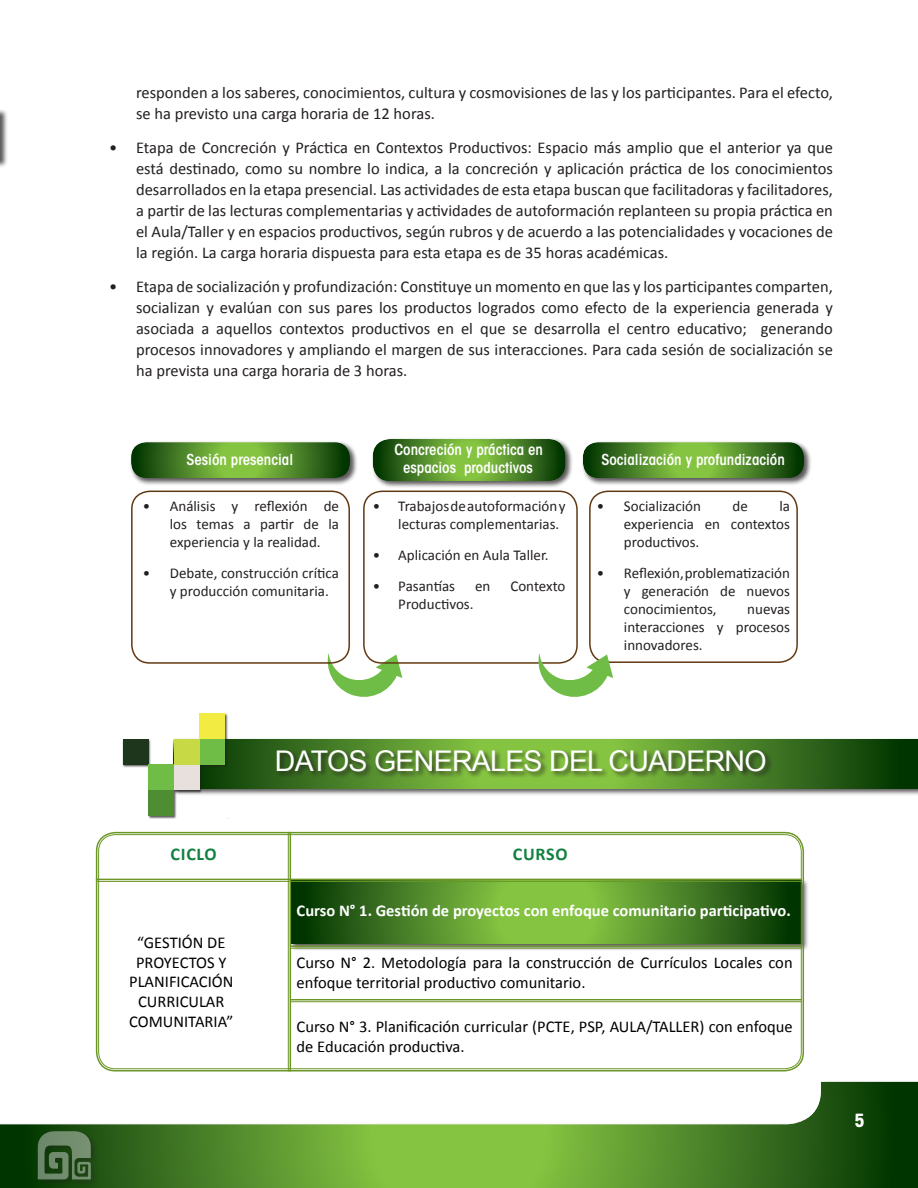
<style>
.page{position:relative;width:918px;height:1188px;background:#fff}
.page>*{position:absolute;margin:0;border:0;box-sizing:border-box;transform-origin:0 0}
.t1{font:28.5px "Arial";letter-spacing:-.025em;color:#fff}
.t2{font:700 18px "Calibri";letter-spacing:.04em;color:#128140}
.t3{font:700 condensed 18px "ITC Avant Garde Std";color:#fff}
.t4{font:16.5px/21px "Calibri";color:#231f20;text-align:justify}
.t5{font:16.5px/19.8px "Calibri";color:#000}
.t6{font:700 16.5px "Calibri";color:#fff}
.t7{font:15px/18px "Calibri";color:#231f20;text-align:justify}
.t8{font:600 condensed 15px/18px "ITC Avant Garde Std";color:#fff;text-align:center}
</style>
<div class="page">
<img style="left:0;top:1082px;width:918px;height:106px">
<div style="left:36px;top:1130px;width:62px;height:57px;background:#231f20;opacity:.75"></div>
<svg style="left:38px;top:1131px;width:53px;height:48px;background:#54744f"></svg>
<div style="left:172px;top:737px;width:746px;height:59px;background:#231f20;opacity:.75"></div>
<img style="left:229px;top:739px;width:689px;height:49px">
<div style="left:122px;top:713px;width:107px;height:106px;background:#231f20;opacity:.75"></div>
<div style="left:148px;top:790px;width:26px;height:26px;background:#4e8d32"></div>
<div style="left:174px;top:764px;width:26px;height:26px;background:#e7e0dc"></div>
<div style="left:200px;top:739px;width:25px;height:25px;background:#6fbd46"></div>
<div style="left:123px;top:739px;width:25px;height:25px;background:#1e371c"></div>
<div style="left:174px;top:739px;width:26px;height:25px;background:#c7d944"></div>
<div style="left:148px;top:764px;width:26px;height:26px;background:#6fbd46"></div>
<div style="left:200px;top:713px;width:25px;height:26px;background:#f2eb42"></div>
<div style="left:0;top:109px;width:8px;height:59px;background:#231f20;opacity:.75"></div>
<svg style="left:327px;top:653px;width:75px;height:44px"></svg>
<div style="left:131px;top:491px;width:219px;height:173px;border:2px solid #613812;border-radius:18px"></div>
<div style="left:363px;top:491px;width:215px;height:173px;border:2px solid #613812;border-radius:18px"></div>
<div style="left:589px;top:491px;width:209px;height:172px;border:2px solid #613812;border-radius:18px"></div>
<div style="left:129px;top:440px;width:229px;height:46px;background:#231f20;opacity:.75"></div>
<img style="left:131px;top:442px;width:219px;height:36px">
<div style="left:371px;top:437px;width:202px;height:52px;background:#231f20;opacity:.75"></div>
<img style="left:373px;top:439px;width:192px;height:42px">
<div style="left:581px;top:440px;width:231px;height:46px;background:#231f20;opacity:.75"></div>
<img style="left:583px;top:442px;width:221px;height:36px">
<svg style="left:536px;top:653px;width:77px;height:44px"></svg>
<div style="left:276px;top:749px;width:497px;height:30px;background:#231f20;opacity:.75"></div>
<div style="left:289px;top:879px;width:521px;height:72px;background:#231f20;opacity:.75"></div>
<img style="left:291px;top:880px;width:509px;height:64px">
<div style="left:96px;top:832px;width:708px;height:239px;border:2px solid #6b9626;border-radius:19px"></div>
<div style="left:98px;top:834px;width:704px;height:235px;border:1px solid #6b9626;border-radius:17px"></div>
<hr style="left:96px;top:879px;width:705px;height:1px;background:#6b9626">
<hr style="left:96px;top:881px;width:705px;height:1px;background:#6b9626">
<hr style="left:290px;top:832px;width:1px;height:239px;background:#6b9626">
<hr style="left:288px;top:832px;width:1px;height:239px;background:#6b9626">
<hr style="left:291px;top:945px;width:510px;height:2px;background:#6b9626">
<hr style="left:291px;top:948px;width:510px;height:1px;background:#6b9626">
<hr style="left:291px;top:999px;width:510px;height:1px;background:#6b9626">
<hr style="left:291px;top:1001px;width:510px;height:1px;background:#6b9626">
<p class="t4" style="left:136px;top:82px;width:698px">responden a los saberes, conocimientos, cultura y cosmovisiones de las y los participantes. Para el efecto, se ha previsto una carga horaria de 12 horas.</p>
<p class="t4" style="left:136px;top:137px;width:698px;text-indent:-27px">• Etapa de Concreción y Práctica en Contextos Productivos: Espacio más amplio que el anterior ya que está destinado, como su nombre lo indica, a la concreción y aplicación práctica de los conocimientos desarrollados en la etapa presencial. Las actividades de esta etapa buscan que facilitadoras y facilitadores, a partir de las lecturas complementarias y actividades de autoformación replanteen su propia práctica en el Aula/Taller y en espacios productivos, según rubros y de acuerdo a las potencialidades y vocaciones de la región. La carga horaria dispuesta para esta etapa es de 35 horas académicas.</p>
<p class="t4" style="left:136px;top:276px;width:698px;text-indent:-27px">• Etapa de socialización y profundización: Constituye un momento en que las y los participantes comparten, socializan y evalúan con sus pares los productos logrados como efecto de la experiencia generada y asociada a aquellos contextos productivos en el que se desarrolla el centro educativo; generando procesos innovadores y ampliando el margen de sus interacciones. Para cada sesión de socialización se ha prevista una carga horaria de 3 horas.</p>
<p class="t8" style="left:186px;top:452px;width:108px">Sesión presencial</p>
<p class="t8" style="left:394px;top:441px;width:150px">Concreción y práctica en espacios productivos</p>
<p class="t8" style="left:602px;top:452px;width:185px">Socialización y profundización</p>
<p class="t7" style="left:170px;top:497px;width:171px;text-indent:-27px">• Análisis y reflexión de los temas a partir de la experiencia y la realidad.</p>
<p class="t7" style="left:170px;top:564px;width:171px;text-indent:-27px">• Debate, construcción crítica y producción comunitaria.</p>
<p class="t7" style="left:398px;top:497px;width:169px;text-indent:-26px">• Trabajos de autoformación y lecturas complementarias.</p>
<p class="t7" style="left:373px;top:546px;width:177px">• Aplicación en Aula Taller.</p>
<p class="t7" style="left:373px;top:577px;width:84px">• Pasantías</p>
<p class="t7" style="left:475px;top:576px;width:17px">en</p>
<p class="t7" style="left:510px;top:576px;width:57px">Contexto</p>
<p class="t7" style="left:398px;top:594px;width:77px">Productivos.</p>
<p class="t7" style="left:597px;top:497px;width:106px">• Socialización</p>
<p class="t7" style="left:733px;top:496px;width:17px">de</p>
<p class="t7" style="left:624px;top:496px;width:168px;text-indent:156px">la experiencia en contextos productivos.</p>
<p class="t7" style="left:624px;top:564px;width:168px;text-indent:-27px">• Reflexión, problematización y generación de nuevos conocimientos,</p>
<p class="t7" style="left:624px;top:600px;width:168px;text-indent:123px">nuevas interacciones y procesos innovadores.</p>
<h1 class="t1" style="left:275px;top:745px;width:493px">DATOS GENERALES DEL CUADERNO</h1>
<p class="t2" style="left:171px;top:846px;width:48px">CICLO</p>
<p class="t2" style="left:513px;top:846px;width:56px">CURSO</p>
<p class="t5" style="left:129px;top:932px;width:106px;text-align:center">“GESTIÓN DE<br>PROYECTOS Y<br>PLANIFICACIÓN<br>CURRICULAR<br>COMUNITARIA”</p>
<p class="t6" style="left:297px;top:899px;width:496px">Curso N° 1. Gestión de proyectos con enfoque comunitario participativo.</p>
<p class="t5" style="left:297px;top:952px;width:498px">Curso N° 2. Metodología para la construcción de Currículos Locales con enfoque territorial productivo comunitario.</p>
<p class="t5" style="left:297px;top:1016px;width:498px">Curso N° 3. Planificación curricular (PCTE, PSP, AULA/TALLER) con enfoque de Educación productiva.</p>
<p class="t3" style="left:855px;top:1110px;width:12px">5</p>
</div>
